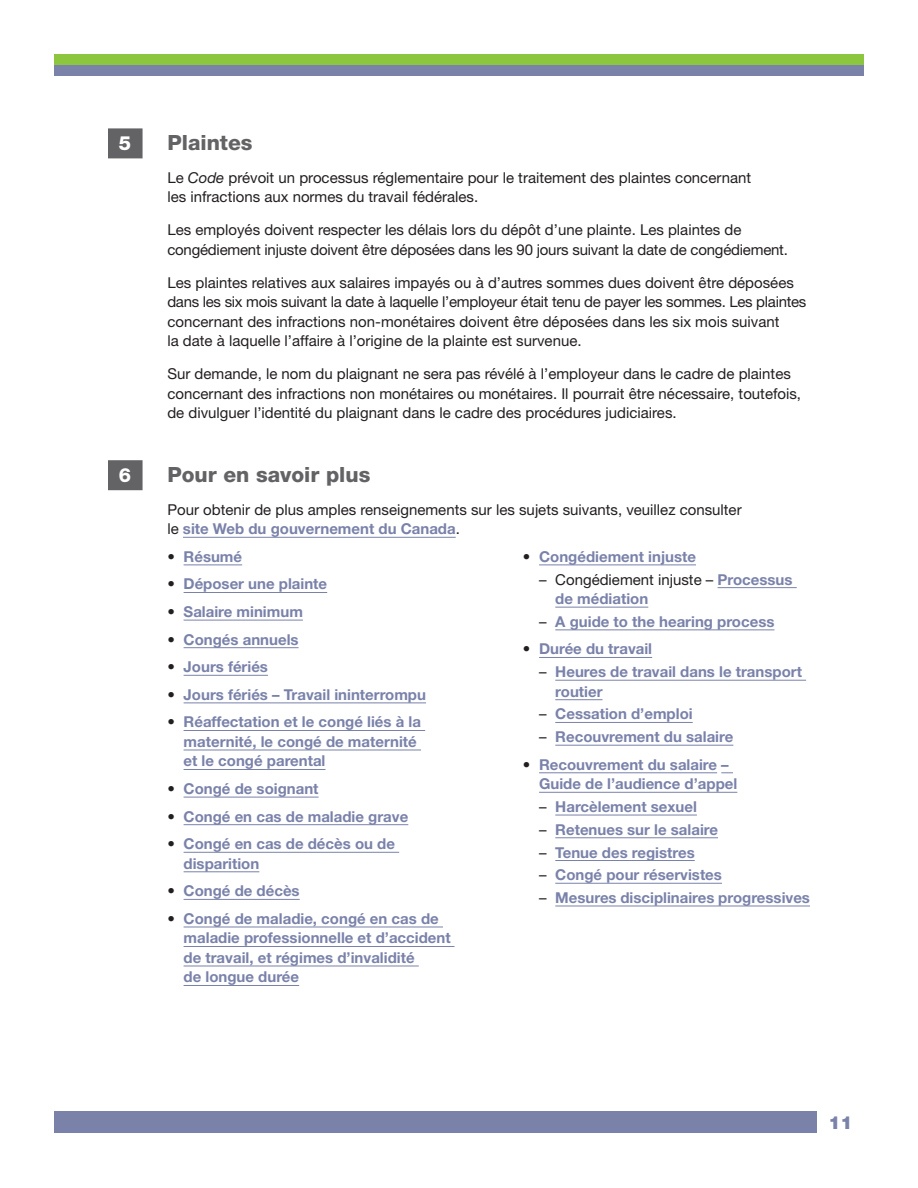
<style>
.page{position:relative;width:918px;height:1188px;background:#fff}
.page>*{position:absolute;margin:0;border:0;box-sizing:border-box;transform-origin:0 0}
.t1{font:800 21px "Helvetica Neue LT Std";color:#636366}
.t2{font:800 19.5px "Helvetica Neue LT Std";color:#fff}
.t3{font:900 18px "Helvetica Neue LT Std";color:#7a82aa}
.P__Body_under_H2_num{font:15px/19.5px "Helvetica Neue LT Std";color:#231f20}
.t4{font:700 15px/19.5px "Helvetica Neue LT Std";color:#7a82aa}
.s1{font-style:italic}
.s2{font-weight:700;color:#7a82aa}
.s3{font-weight:400;color:#231f20}
</style>
<div class="page">
<div style="left:54px;top:54px;width:810px;height:11px;background:#8bc63e"></div>
<div style="left:54px;top:65px;width:810px;height:11px;background:#7a82aa"></div>
<div style="left:54px;top:1111px;width:810px;height:22px;background:#7a82aa"></div>
<div style="left:817px;top:1101px;width:47px;height:42px;background:#fff"></div>
<div style="left:108px;top:128px;width:35px;height:30px;background:#636366"></div>
<div style="left:108px;top:460px;width:35px;height:30px;background:#636366"></div>
<hr style="left:183px;top:537px;width:273px;height:1px;background:#7a82aa">
<hr style="left:184px;top:565px;width:58px;height:1px;background:#7a82aa">
<hr style="left:184px;top:592px;width:143px;height:1px;background:#7a82aa">
<hr style="left:184px;top:620px;width:119px;height:1px;background:#7a82aa">
<hr style="left:184px;top:647px;width:115px;height:1px;background:#7a82aa">
<hr style="left:184px;top:675px;width:84px;height:1px;background:#7a82aa">
<hr style="left:184px;top:703px;width:242px;height:1px;background:#7a82aa">
<hr style="left:184px;top:730px;width:241px;height:1px;background:#7a82aa">
<hr style="left:184px;top:750px;width:237px;height:1px;background:#7a82aa">
<hr style="left:184px;top:769px;width:142px;height:1px;background:#7a82aa">
<hr style="left:184px;top:797px;width:135px;height:1px;background:#7a82aa">
<hr style="left:184px;top:824px;width:224px;height:1px;background:#7a82aa">
<hr style="left:184px;top:852px;width:215px;height:1px;background:#7a82aa">
<hr style="left:184px;top:871px;width:75px;height:1px;background:#7a82aa">
<hr style="left:184px;top:899px;width:116px;height:1px;background:#7a82aa">
<hr style="left:184px;top:927px;width:259px;height:1px;background:#7a82aa">
<hr style="left:184px;top:946px;width:271px;height:1px;background:#7a82aa">
<hr style="left:184px;top:966px;width:235px;height:1px;background:#7a82aa">
<hr style="left:184px;top:985px;width:115px;height:1px;background:#7a82aa">
<hr style="left:539px;top:565px;width:157px;height:1px;background:#7a82aa">
<hr style="left:718px;top:587px;width:79px;height:1px;background:#7a82aa">
<hr style="left:555px;top:607px;width:93px;height:1px;background:#7a82aa">
<hr style="left:555px;top:629px;width:219px;height:1px;background:#7a82aa">
<hr style="left:539px;top:657px;width:113px;height:1px;background:#7a82aa">
<hr style="left:555px;top:680px;width:251px;height:1px;background:#7a82aa">
<hr style="left:555px;top:699px;width:48px;height:1px;background:#7a82aa">
<hr style="left:555px;top:722px;width:138px;height:1px;background:#7a82aa">
<hr style="left:555px;top:745px;width:178px;height:1px;background:#7a82aa">
<hr style="left:539px;top:772px;width:178px;height:1px;background:#7a82aa">
<svg style="left:721px;top:772px;width:12px;height:1px"></svg>
<hr style="left:539px;top:792px;width:198px;height:1px;background:#7a82aa">
<hr style="left:555px;top:815px;width:142px;height:1px;background:#7a82aa">
<hr style="left:555px;top:837px;width:163px;height:1px;background:#7a82aa">
<hr style="left:555px;top:860px;width:140px;height:1px;background:#7a82aa">
<hr style="left:555px;top:883px;width:167px;height:1px;background:#7a82aa">
<hr style="left:555px;top:906px;width:255px;height:1px;background:#7a82aa">
<p class="t2" style="left:119px;top:131px;width:14px">5</p>
<p class="t1" style="left:167px;top:130px;width:87px">Plaintes</p>
<p class="P__Body_under_H2_num" style="left:167px;top:168px;width:585px">Le <span class="s1">Code</span> prévoit un processus réglementaire pour le traitement des plaintes concernant les infractions aux normes du travail fédérales.</p>
<p class="P__Body_under_H2_num" style="left:167px;top:220px;width:622px">Les employés doivent respecter les délais lors du dépôt d’une plainte. Les plaintes de congédiement injuste doivent être déposées dans les 90 jours suivant la date de congédiement.</p>
<p class="P__Body_under_H2_num" style="left:167px;top:273px;width:641px">Les plaintes relatives aux salaires impayés ou à d’autres sommes dues doivent être déposées dans les six mois suivant la date à laquelle l’employeur était tenu de payer les sommes. Les plaintes concernant des infractions non-monétaires doivent être déposées dans les six mois suivant<br>la date à laquelle l’affaire à l’origine de la plainte est survenue.</p>
<p class="P__Body_under_H2_num" style="left:167px;top:364px;width:635px">Sur demande, le nom du plaignant ne sera pas révélé à l’employeur dans le cadre de plaintes concernant des infractions non monétaires ou monétaires. Il pourrait être nécessaire, toutefois, de divulguer l’identité du plaignant dans le cadre des procédures judiciaires.</p>
<p class="t2" style="left:119px;top:463px;width:14px">6</p>
<p class="t1" style="left:167px;top:462px;width:205px">Pour en savoir plus</p>
<p class="P__Body_under_H2_num" style="left:167px;top:500px;width:576px">Pour obtenir de plus amples renseignements sur les sujets suivants, veuillez consulter le <span class="s2">site Web du gouvernement du Canada</span>.</p>
<p class="t4" style="left:167px;top:546px;width:76px"><span class="s3">•</span> Résumé</p>
<p class="t4" style="left:167px;top:574px;width:161px"><span class="s3">•</span> Déposer une plainte</p>
<p class="t4" style="left:167px;top:602px;width:137px"><span class="s3">•</span> Salaire minimum</p>
<p class="t4" style="left:167px;top:629px;width:133px"><span class="s3">•</span> Congés annuels</p>
<p class="t4" style="left:167px;top:657px;width:102px"><span class="s3">•</span> Jours fériés</p>
<p class="t4" style="left:167px;top:684px;width:260px"><span class="s3">•</span> Jours fériés – Travail ininterrompu</p>
<p class="t4" style="left:184px;top:712px;width:239px;text-indent:-16px"><span class="s3">•</span> Réaffectation et le congé liés à la maternité, le congé de maternité et le congé parental</p>
<p class="t4" style="left:167px;top:779px;width:153px"><span class="s3">•</span> Congé de soignant</p>
<p class="t4" style="left:167px;top:806px;width:242px"><span class="s3">•</span> Congé en cas de maladie grave</p>
<p class="t4" style="left:184px;top:834px;width:213px;text-indent:-16px"><span class="s3">•</span> Congé en cas de décès ou de disparition</p>
<p class="t4" style="left:167px;top:881px;width:134px"><span class="s3">•</span> Congé de décès</p>
<p class="t4" style="left:184px;top:909px;width:269px;text-indent:-16px"><span class="s3">•</span> Congé de maladie, congé en cas de maladie professionnelle et d’accident de travail, et régimes d’invalidité<br>de longue durée</p>
<p class="t4" style="left:523px;top:546px;width:175px"><span class="s3">•</span> Congédiement injuste</p>
<p class="P__Body_under_H2_num" style="left:555px;top:569px;width:239px;text-indent:-16px">– Congédiement injuste – <span class="s2">Processus de médiation</span></p>
<p class="t4" style="left:539px;top:611px;width:237px"><span class="s3">–</span> A guide to the hearing process</p>
<p class="t4" style="left:523px;top:639px;width:131px"><span class="s3">•</span> Durée du travail</p>
<p class="t4" style="left:555px;top:662px;width:248px;text-indent:-16px"><span class="s3">–</span> Heures de travail dans le transport routier</p>
<p class="t4" style="left:539px;top:704px;width:155px"><span class="s3">–</span> Cessation d’emploi</p>
<p class="t4" style="left:539px;top:727px;width:196px"><span class="s3">–</span> Recouvrement du salaire</p>
<p class="t4" style="left:539px;top:754px;width:200px;text-indent:-16px"><span class="s3">•</span> Recouvrement du salaire –<br>Guide de l’audience d’appel</p>
<p class="t4" style="left:539px;top:797px;width:159px"><span class="s3">–</span> Harcèlement sexuel</p>
<p class="t4" style="left:539px;top:819px;width:180px"><span class="s3">–</span> Retenues sur le salaire</p>
<p class="t4" style="left:539px;top:842px;width:157px"><span class="s3">–</span> Tenue des registres</p>
<p class="t4" style="left:539px;top:865px;width:184px"><span class="s3">–</span> Congé pour réservistes</p>
<p class="t4" style="left:539px;top:888px;width:272px"><span class="s3">–</span> Mesures disciplinaires progressives</p>
<p class="t3" style="left:828px;top:1111px;width:26px">11</p>
</div>
